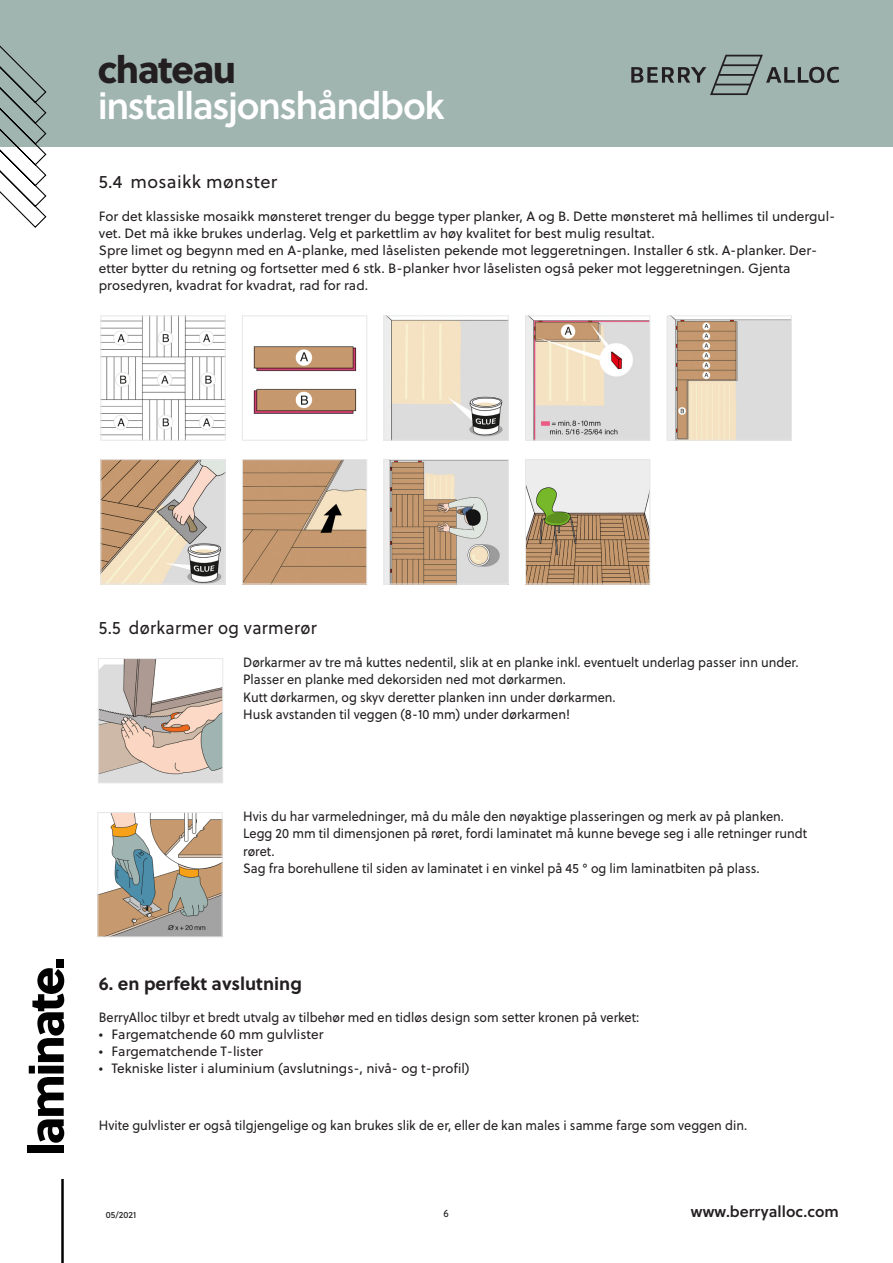
<style>
.page{position:relative;width:893px;height:1263px;background:#fff}
.page>*{position:absolute;margin:0;border:0;box-sizing:border-box;transform-origin:0 0}
.t1{font:37.5px "Soleil Sb";letter-spacing:-.04em;color:#fff}
.t2{font:37.5px "Soleil Xb";letter-spacing:-.04em;color:#231f20}
.t3{font:18px "Soleil";letter-spacing:.02em;color:#231f20;scale:.94 1}
.t4{font:700 18px "Soleil";color:#231f20}
.t5{font:18px "Soleil";letter-spacing:.02em;color:#231f20}
.t6{font:15.6px "Soleil Sb";color:#231f20}
.t7{font:13.5px/17.2px "Soleil";color:#231f20;scale:.94 1}
.t8{font:13.5px/17.2px "Soleil";color:#231f20}
.t9{font:10.5px "Soleil";color:#231f20;scale:.95 1}
.t10{font:9px "Soleil Bk";color:#231f20}
</style>
<div class="page">
<div style="left:0;top:0;width:893px;height:147px;background:#a1b5b0"></div>
<svg style="left:631px;top:55px;width:208px;height:40px"></svg>
<svg style="left:0;top:45px;width:47px;height:183px"></svg>
<div style="left:28px;top:1145px;width:36px;height:8px;background:#000"></div>
<svg style="left:29px;top:968px;width:35px;height:175px"></svg>
<div style="left:56px;top:959px;width:8px;height:8px;background:#000"></div>
<hr style="left:61px;top:1179px;width:3px;height:84px;background:#000">
<img style="left:100px;top:660px;width:121px;height:121px">
<div style="left:98px;top:658px;width:125px;height:125px;border:1px solid #e6e7e9"></div>
<img style="left:99px;top:814px;width:122px;height:121px">
<div style="left:97px;top:812px;width:126px;height:125px;border:1px solid #e6e7e9"></div>
<img style="left:102px;top:317px;width:122px;height:122px">
<div style="left:100px;top:315px;width:126px;height:126px;border:1px solid #e6e7e9"></div>
<img style="left:102px;top:461px;width:122px;height:121px">
<div style="left:100px;top:459px;width:126px;height:125px;border:1px solid #e6e7e9"></div>
<img style="left:253px;top:346px;width:104px;height:68px">
<div style="left:242px;top:315px;width:125px;height:126px;border:1px solid #e6e7e9"></div>
<img style="left:244px;top:461px;width:121px;height:121px">
<div style="left:242px;top:459px;width:125px;height:125px;border:1px solid #e6e7e9"></div>
<img style="left:527px;top:317px;width:121px;height:122px">
<div style="left:525px;top:315px;width:125px;height:126px;border:1px solid #e6e7e9"></div>
<img style="left:669px;top:317px;width:121px;height:122px">
<div style="left:667px;top:315px;width:125px;height:126px;border:1px solid #e6e7e9"></div>
<img style="left:527px;top:461px;width:121px;height:121px">
<div style="left:525px;top:459px;width:125px;height:125px;border:1px solid #e6e7e9"></div>
<img style="left:386px;top:317px;width:121px;height:122px">
<div style="left:384px;top:315px;width:125px;height:126px;border:1px solid #e6e7e9"></div>
<img style="left:386px;top:461px;width:121px;height:121px">
<div style="left:384px;top:459px;width:125px;height:125px;border:1px solid #e6e7e9"></div>
<h1 class="t2" style="left:98px;top:40px;width:140px">chateau</h1>
<h1 class="t1" style="left:98px;top:77px;width:348px">installasjonshåndbok</h1>
<h2 class="t5" style="left:99px;top:169px;width:180px">5.4 mosaikk mønster</h2>
<p class="t8" style="left:99px;top:207px;width:738px">For det klassiske mosaikk mønsteret trenger du begge typer planker, A og B. Dette mønsteret må hellimes til undergul&shy;vet. Det må ikke brukes underlag. Velg et parkettlim av høy kvalitet for best mulig resultat.<br>Spre limet og begynn med en A-planke, med låselisten pekende mot leggeretningen. Installer 6 stk. A-planker. Der&shy;etter bytter du retning og fortsetter med 6 stk. B-planker hvor låselisten også peker mot leggeretningen. Gjenta prosedyren, kvadrat for kvadrat, rad for rad.</p>
<h2 class="t3" style="left:99px;top:615px;width:233px">5.5 dørkarmer og varmerør</h2>
<p class="t7" style="left:243px;top:653px;width:592px">Dørkarmer av tre må kuttes nedentil, slik at en planke inkl. eventuelt underlag passer inn under.<br>Plasser en planke med dekorsiden ned mot dørkarmen.<br>Kutt dørkarmen, og skyv deretter planken inn under dørkarmen.<br>Husk avstanden til veggen (8-10 mm) under dørkarmen!</p>
<p class="t7" style="left:243px;top:807px;width:601px">Hvis du har varmeledninger, må du måle den nøyaktige plasseringen og merk av på planken.<br>Legg 20 mm til dimensjonen på røret, fordi laminatet må kunne bevege seg i alle retninger rundt røret.<br>Sag fra borehullene til siden av laminatet i en vinkel på 45 ° og lim laminatbiten på plass.</p>
<h2 class="t4" style="left:99px;top:969px;width:205px">6. en perfekt avslutning</h2>
<p class="t7" style="left:99px;top:1008px;width:576px">BerryAlloc tilbyr et bredt utvalg av tilbehør med en tidløs design som setter kronen på verket:</p>
<p class="t8" style="left:99px;top:1025px;width:226px">• Fargematchende 60 mm gulvlister</p>
<p class="t8" style="left:99px;top:1042px;width:166px">• Fargematchende T-lister</p>
<p class="t8" style="left:99px;top:1059px;width:372px">• Tekniske lister i aluminium (avslutnings-, nivå- og t-profil)</p>
<p class="t7" style="left:99px;top:1116px;width:691px">Hvite gulvlister er også tilgjengelige og kan brukes slik de er, eller de kan males i samme farge som veggen din.</p>
<p class="t10" style="left:106px;top:1208px;width:32px">05/2021</p>
<p class="t6" style="left:691px;top:1199px;width:150px">www.berryalloc.com</p>
<p class="t9" style="left:443px;top:1206px;width:7px">6</p>
</div>
